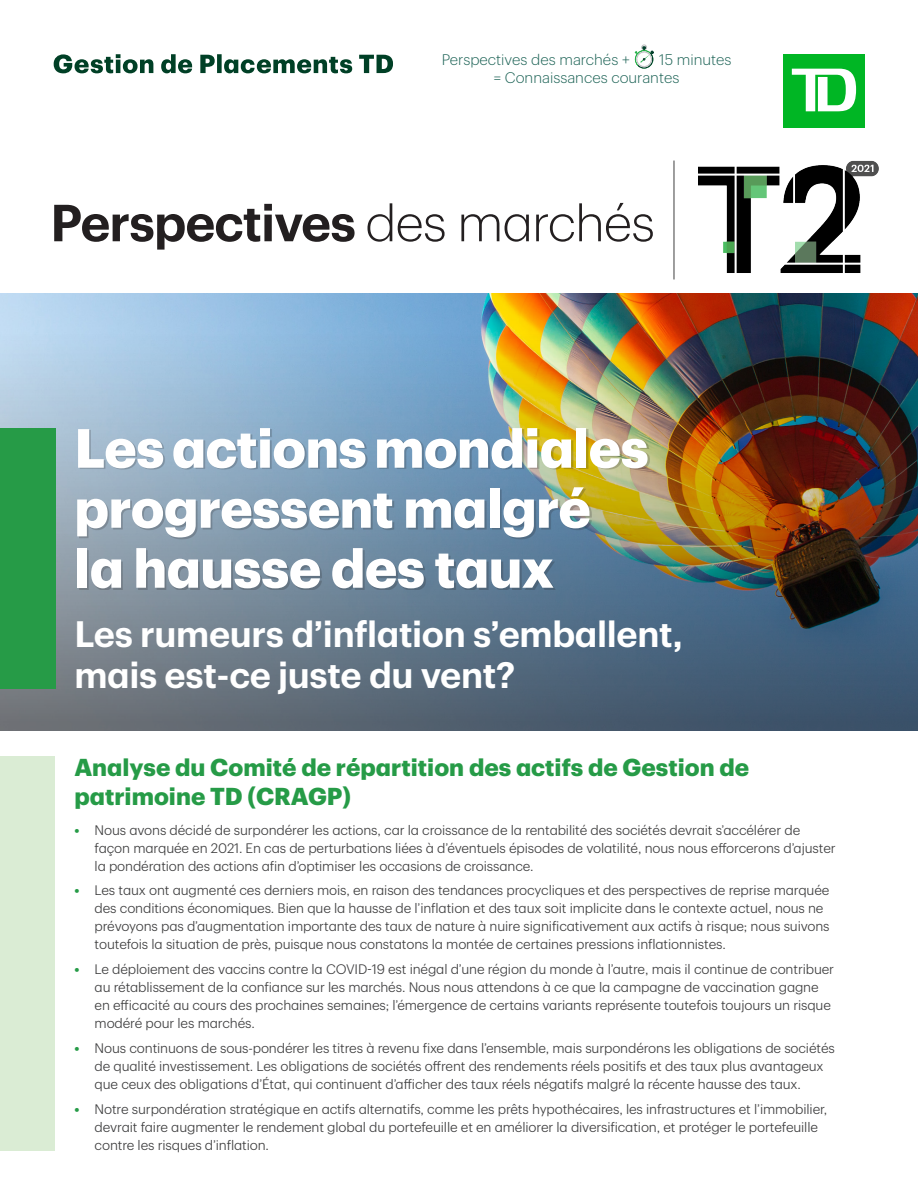
<style>
.page{position:relative;width:918px;height:1188px;background:#fff}
.page>*{position:absolute;margin:0;border:0;box-sizing:border-box;transform-origin:0 0}
.Header_-_cover_1__Bo{font:700 54px/60px "TD Graphik";letter-spacing:-.01em;color:#fff}
.t1{font:600 51px "TD Graphik";letter-spacing:-.02em;color:#231f20}
.Header_2_-_cover{font:600 36px/40.5px "TD Graphik";letter-spacing:-.01em;color:#fff}
.cover_subtitle_green{font:700 24px/28.5px "TD Graphik";color:#269b47}
.TD_Top_Equation_Styl{font:300 15px/18px "TD Graphik";color:#1d6356}
.green_bullets_10_13{font:300 13.5px/18px "TD Graphik";letter-spacing:-.01em;color:#3e3e3f}
.s1{font-weight:300}
.s2{font-weight:700;color:#269b47}
</style>
<div class="page">
<div style="left:783px;top:54px;width:82px;height:73px;background:#00b624"></div>
<svg style="left:792px;top:69px;width:64px;height:42px"></svg>
<svg style="left:54px;top:54px;width:339px;height:19px"></svg>
<svg style="left:635px;top:45px;width:19px;height:24px"></svg>
<hr style="left:674px;top:161px;width:1px;height:118px;background:#3e3e3f">
<img style="left:698px;top:160px;width:181px;height:113px">
<img style="left:0;top:294px;width:918px;height:38px">
<img style="left:0;top:332px;width:918px;height:399px">
<div style="left:0;top:756px;width:54px;height:395px;background:#daecd4"></div>
<div style="left:0;top:428px;width:56px;height:260px;background:#269b47"></div>
<div style="left:79px;top:429px;width:571px;height:161px;background:#231f20;opacity:.22"></div>
<p class="TD_Top_Equation_Styl" style="left:442px;top:49px;width:189px">Perspectives des marchés +</p>
<p class="TD_Top_Equation_Styl" style="left:494px;top:49px;width:239px;text-indent:165px">15 minutes = Connaissances courantes</p>
<h2 class="t1" style="left:50px;top:184px;width:606px">Perspectives <span class="s1">des marchés</span></h2>
<p class="Header_-_cover_1__Bo" style="left:74px;top:414px;width:576px">Les actions mondiales progressent malgré la hausse des taux</p>
<p class="Header_2_-_cover" style="left:74px;top:611px;width:610px">Les rumeurs d’inflation s’emballent, mais est-ce juste du vent?</p>
<p class="cover_subtitle_green" style="left:74px;top:751px;width:676px">Analyse du Comité de répartition des actifs de Gestion de patrimoine TD (CRAGP)</p>
<p class="green_bullets_10_13" style="left:95px;top:820px;width:743px;text-indent:-20px"><span class="s2">•</span> Nous avons décidé de surpondérer les actions, car la croissance de la rentabilité des sociétés devrait s’accélérer de façon marquée en 2021. En cas de perturbations liées à d’éventuels épisodes de volatilité, nous nous efforcerons d’ajuster la pondération des actions afin d’optimiser les occasions de croissance.</p>
<p class="green_bullets_10_13" style="left:95px;top:880px;width:737px;text-indent:-20px"><span class="s2">•</span> Les taux ont augmenté ces derniers mois, en raison des tendances procycliques et des perspectives de reprise marquée des conditions économiques. Bien que la hausse de l’inflation et des taux soit implicite dans le contexte actuel, nous ne prévoyons pas d’augmentation importante des taux de nature à nuire significativement aux actifs à risque; nous suivons toutefois la situation de près, puisque nous constatons la montée de certaines pressions inflationnistes.</p>
<p class="green_bullets_10_13" style="left:95px;top:959px;width:741px;text-indent:-20px"><span class="s2">•</span> Le déploiement des vaccins contre la COVID-19 est inégal d’une région du monde à l’autre, mais il continue de contribuer au rétablissement de la confiance sur les marchés. Nous nous attendons à ce que la campagne de vaccination gagne en efficacité au cours des prochaines semaines; l’émergence de certains variants représente toutefois toujours un risque modéré pour les marchés.</p>
<p class="green_bullets_10_13" style="left:95px;top:1038px;width:742px;text-indent:-20px"><span class="s2">•</span> Nous continuons de sous-pondérer les titres à revenu fixe dans l’ensemble, mais surpondérons les obligations de sociétés de qualité investissement. Les obligations de sociétés offrent des rendements réels positifs et des taux plus avantageux que ceux des obligations d’État, qui continuent d’afficher des taux réels négatifs malgré la récente hausse des taux.</p>
<p class="green_bullets_10_13" style="left:95px;top:1099px;width:734px;text-indent:-20px"><span class="s2">•</span> Notre surpondération stratégique en actifs alternatifs, comme les prêts hypothécaires, les infrastructures et l’immobilier, devrait faire augmenter le rendement global du portefeuille et en améliorer la diversification, et protéger le portefeuille contre les risques d’inflation.</p>
</div>
